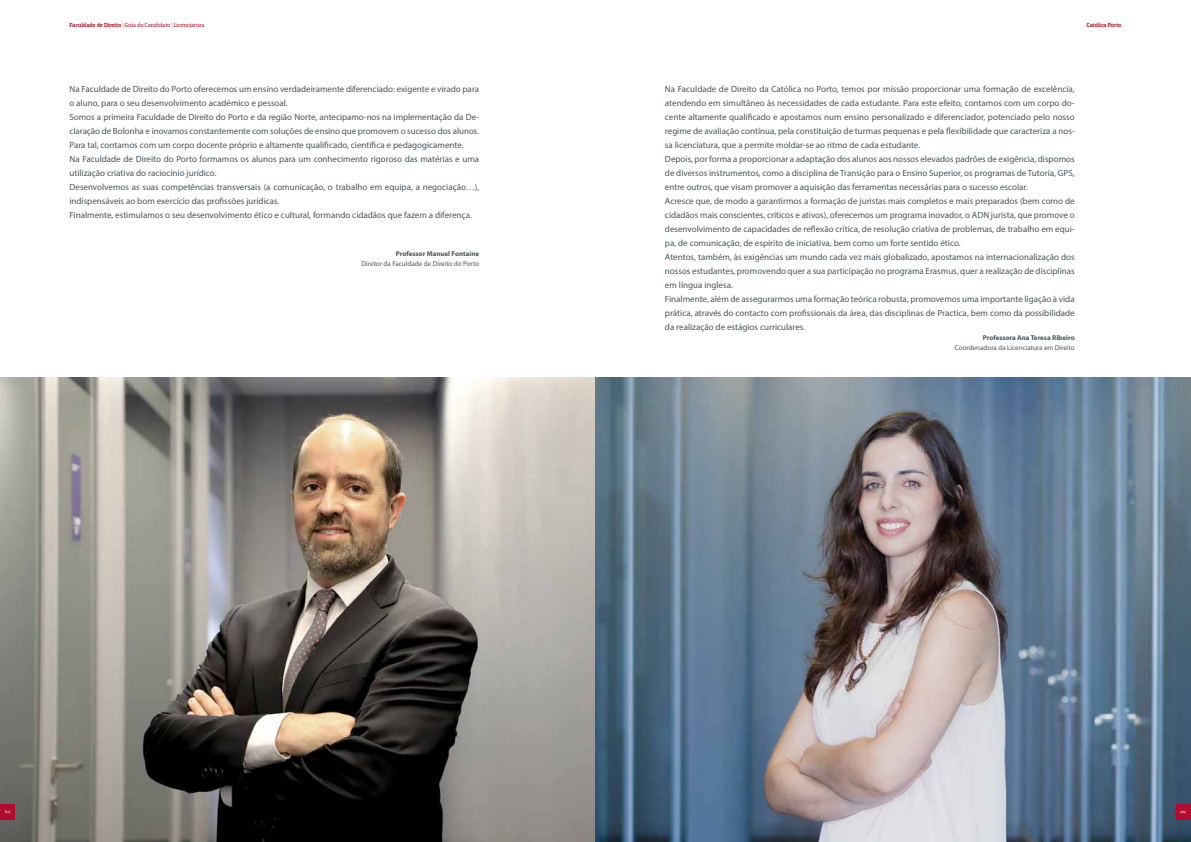
<style>
.page{position:relative;width:1191px;height:842px;background:#fff}
.page>*{position:absolute;margin:0;border:0;box-sizing:border-box;transform-origin:0 0}
.t1{font:9px/14px "Myriad Pro";color:#455560}
.t2{font:7px "Myriad Pro";color:#455560}
.t3{font:700 7px "Myriad Pro";color:#455560}
.t4{font:7px "Myriad Pro";color:#fff}
.t5{font:6px "Dobra Slab";letter-spacing:-.01em;color:#b10b2d}
.t6{font:500 6px "Dobra Slab";letter-spacing:-.025em;color:#b10b2d}
.s1{font-weight:500}
.s2{font-weight:300}
</style>
<div class="page">
<img style="left:0;top:377px;width:1191px;height:465px">
<div style="left:1176px;top:804px;width:15px;height:15px;background:#b10b2d"></div>
<div style="left:0;top:804px;width:14px;height:15px;background:#b10b2d"></div>
<p class="t5" style="left:69px;top:22px;width:137px"><span class="s1">Faculdade de Direito</span> <span class="s2">|</span> Guia do Candidato <span class="s2">|</span> Licenciatura</p>
<p class="t6" style="left:1086px;top:22px;width:36px">Católica Porto</p>
<p class="t1" style="left:69px;top:82px;width:411px">Na Faculdade de Direito do Porto oferecemos um ensino verdadeiramente diferenciado: exigente e virado para o aluno, para o seu desenvolvimento académico e pessoal.<br>Somos a primeira Faculdade de Direito do Porto e da região Norte, antecipamo-nos na implementação da De&shy;claração de Bolonha e inovamos constantemente com soluções de ensino que promovem o sucesso dos alunos.<br>Para tal, contamos com um corpo docente próprio e altamente qualificado, científica e pedagogicamente.<br>Na Faculdade de Direito do Porto formamos os alunos para um conhecimento rigoroso das matérias e uma utilização criativa do raciocínio jurídico.<br>Desenvolvemos as suas competências transversais (a comunicação, o trabalho em equipa, a negociação…), indispensáveis ao bom exercício das profissões jurídicas.<br>Finalmente, estimulamos o seu desenvolvimento ético e cultural, formando cidadãos que fazem a diferença.</p>
<p class="t3" style="left:396px;top:249px;width:85px">Professor Manuel Fontaine</p>
<p class="t2" style="left:362px;top:259px;width:119px">Diretor da Faculdade de Direito do Porto</p>
<p class="t1" style="left:665px;top:82px;width:411px">Na Faculdade de Direito da Católica no Porto, temos por missão proporcionar uma formação de excelência, atendendo em simultâneo às necessidades de cada estudante. Para este efeito, contamos com um corpo do&shy;cente altamente qualificado e apostamos num ensino personalizado e diferenciador, potenciado pelo nosso regime de avaliação contínua, pela constituição de turmas pequenas e pela flexibilidade que caracteriza a nos&shy;sa licenciatura, que a permite moldar-se ao ritmo de cada estudante.<br>Depois, por forma a proporcionar a adaptação dos alunos aos nossos elevados padrões de exigência, dispomos de diversos instrumentos, como a disciplina de Transição para o Ensino Superior, os programas de Tutoria, GPS, entre outros, que visam promover a aquisição das ferramentas necessárias para o sucesso escolar.<br>Acresce que, de modo a garantirmos a formação de juristas mais completos e mais preparados (bem como de cidadãos mais conscientes, críticos e ativos), oferecemos um programa inovador, o ADN jurista, que promove o desenvolvimento de capacidades de reflexão crítica, de resolução criativa de problemas, de trabalho em equi&shy;pa, de comunicação, de espírito de iniciativa, bem como um forte sentido ético.<br>Atentos, também, às exigências um mundo cada vez mais globalizado, apostamos na internacionalização dos nossos estudantes, promovendo quer a sua participação no programa Erasmus, quer a realização de disciplinas em língua inglesa.<br>Finalmente, além de assegurarmos uma formação teórica robusta, promovemos uma importante ligação à vida prática, através do contacto com profissionais da área, das disciplinas de Practica, bem como da possibilidade da realização de estágios curriculares.</p>
<p class="t3" style="left:982px;top:333px;width:93px">Professora Ana Teresa Ribeiro</p>
<p class="t2" style="left:955px;top:343px;width:121px">Coordenadora da Licenciatura em Direito</p>
<p class="t4" style="left:12px;top:810px;width:5px;rotate:90deg">2</p>
<p class="t4" style="left:1179px;top:813px;width:5px;rotate:-90deg">3</p>
</div>
